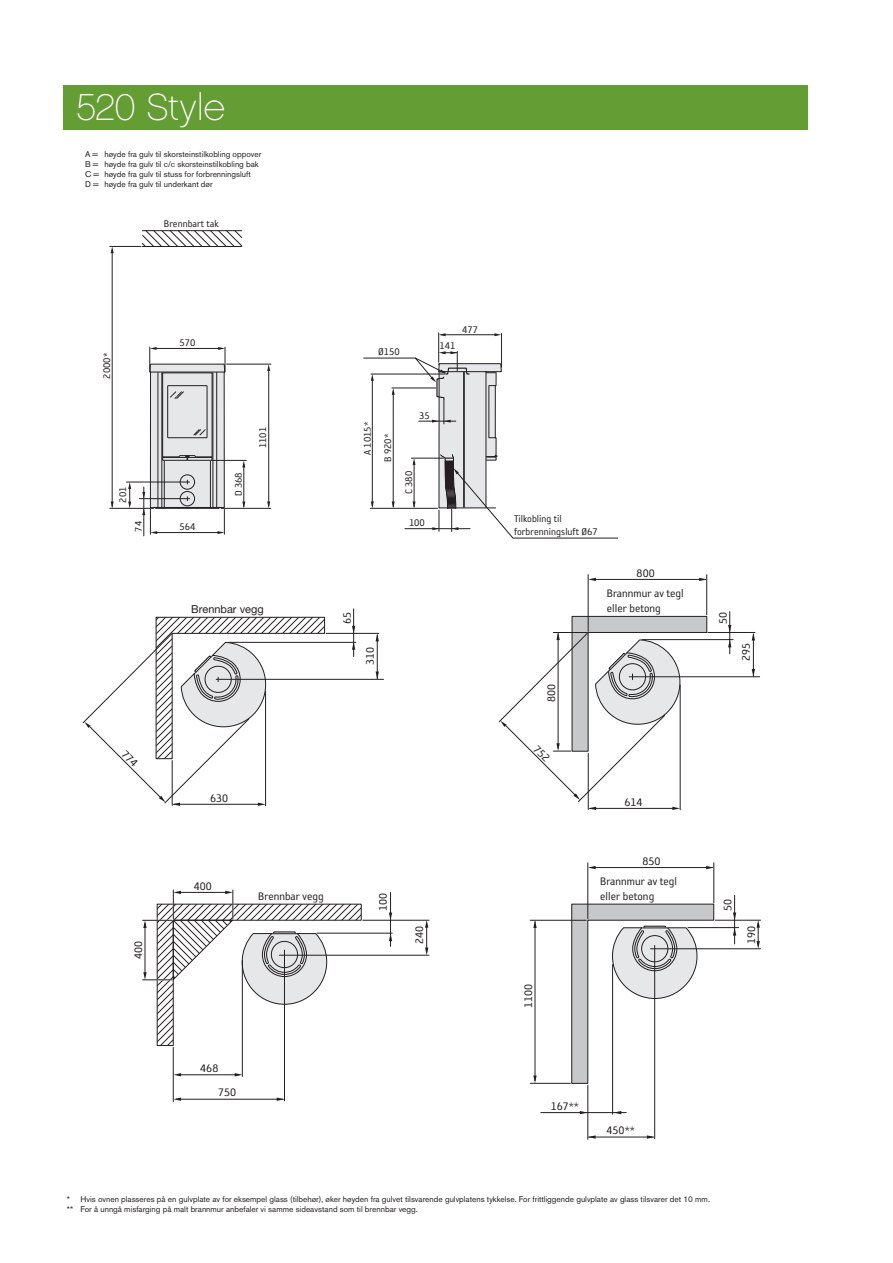
<style>
.page{position:relative;width:893px;height:1263px;background:#fff}
.page>*{position:absolute;margin:0;border:0;box-sizing:border-box;transform-origin:0 0}
.t1{font:37.5px "Chalet Paris Nineteen Sixty";letter-spacing:-.005em;color:#fff}
.t2{font:12.6px/15px "Reykjavik One OT A Gauge";color:#231f20}
.t3{font:11.1px/13.4px "Reykjavik One OT A Gauge";color:#231f20}
.t4{font:10.95px "Helvetica Neue LT Pro";color:#231f20}
.t5{font:8.25px/9.9px "Akzidenz Grotesk BE";color:#231f20}
</style>
<div class="page">
<div style="left:64px;top:85px;width:744px;height:45px;background:#639d34"></div>
<hr style="left:753px;top:634px;width:1px;height:42px;background:#231f20">
<hr style="left:729px;top:611px;width:1px;height:43px;background:#231f20">
<hr style="left:642px;top:639px;width:91px;height:1px;background:#231f20">
<hr style="left:629px;top:676px;width:131px;height:1px;background:#231f20">
<hr style="left:708px;top:632px;width:47px;height:1px;background:#231f20">
<hr style="left:591px;top:579px;width:114px;height:1px;background:#231f20">
<hr style="left:588px;top:575px;width:1px;height:56px;background:#231f20">
<hr style="left:706px;top:575px;width:1px;height:40px;background:#231f20">
<svg style="left:752px;top:669px;width:3px;height:8px"></svg>
<svg style="left:728px;top:640px;width:3px;height:7px"></svg>
<svg style="left:728px;top:625px;width:3px;height:7px"></svg>
<svg style="left:588px;top:578px;width:8px;height:3px"></svg>
<svg style="left:699px;top:578px;width:8px;height:3px"></svg>
<svg style="left:571px;top:903px;width:143px;height:181px"></svg>
<div style="left:644px;top:926px;width:22px;height:2px;border:1px dashed #231f20"></div>
<hr style="left:589px;top:1137px;width:64px;height:1px;background:#231f20">
<hr style="left:654px;top:945px;width:1px;height:194px;background:#231f20">
<hr style="left:715px;top:920px;width:46px;height:1px;background:#231f20">
<hr style="left:541px;top:1112px;width:85px;height:1px;background:#231f20">
<hr style="left:612px;top:964px;width:1px;height:150px;background:#231f20">
<hr style="left:588px;top:1085px;width:1px;height:54px;background:#231f20">
<hr style="left:591px;top:867px;width:121px;height:1px;background:#231f20">
<hr style="left:587px;top:863px;width:1px;height:56px;background:#231f20">
<hr style="left:713px;top:863px;width:1px;height:40px;background:#231f20">
<hr style="left:535px;top:922px;width:1px;height:158px;background:#231f20">
<hr style="left:530px;top:1083px;width:40px;height:1px;background:#231f20">
<hr style="left:530px;top:920px;width:56px;height:1px;background:#231f20">
<hr style="left:650px;top:948px;width:110px;height:1px;background:#231f20">
<hr style="left:734px;top:895px;width:1px;height:49px;background:#231f20">
<hr style="left:688px;top:927px;width:51px;height:1px;background:#231f20">
<svg style="left:588px;top:1135px;width:8px;height:4px"></svg>
<svg style="left:647px;top:1135px;width:8px;height:4px"></svg>
<svg style="left:588px;top:866px;width:8px;height:3px"></svg>
<svg style="left:706px;top:866px;width:8px;height:3px"></svg>
<svg style="left:533px;top:1075px;width:4px;height:8px"></svg>
<svg style="left:533px;top:920px;width:4px;height:8px"></svg>
<svg style="left:614px;top:1111px;width:7px;height:3px"></svg>
<svg style="left:580px;top:1111px;width:7px;height:3px"></svg>
<svg style="left:756px;top:920px;width:4px;height:29px"></svg>
<svg style="left:733px;top:928px;width:3px;height:7px"></svg>
<svg style="left:733px;top:912px;width:3px;height:8px"></svg>
<hr style="left:377px;top:635px;width:1px;height:44px;background:#231f20">
<hr style="left:353px;top:609px;width:1px;height:47px;background:#231f20">
<hr style="left:228px;top:642px;width:128px;height:1px;background:#231f20">
<hr style="left:216px;top:679px;width:168px;height:1px;background:#231f20">
<hr style="left:326px;top:633px;width:53px;height:1px;background:#231f20">
<svg style="left:376px;top:634px;width:3px;height:7px"></svg>
<svg style="left:376px;top:671px;width:3px;height:8px"></svg>
<svg style="left:352px;top:642px;width:3px;height:8px"></svg>
<svg style="left:352px;top:626px;width:3px;height:7px"></svg>
<hr style="left:176px;top:1099px;width:107px;height:1px;background:#231f20">
<hr style="left:284px;top:950px;width:1px;height:151px;background:#231f20">
<hr style="left:363px;top:920px;width:66px;height:1px;background:#231f20">
<hr style="left:179px;top:1074px;width:60px;height:1px;background:#231f20">
<hr style="left:242px;top:960px;width:1px;height:116px;background:#231f20">
<hr style="left:173px;top:1047px;width:1px;height:54px;background:#231f20">
<hr style="left:279px;top:955px;width:150px;height:1px;background:#231f20">
<hr style="left:390px;top:892px;width:1px;height:54px;background:#231f20">
<hr style="left:317px;top:933px;width:75px;height:1px;background:#231f20">
<svg style="left:173px;top:1097px;width:8px;height:4px"></svg>
<svg style="left:277px;top:1097px;width:7px;height:4px"></svg>
<svg style="left:173px;top:1073px;width:8px;height:3px"></svg>
<svg style="left:235px;top:1073px;width:7px;height:3px"></svg>
<svg style="left:425px;top:920px;width:3px;height:35px"></svg>
<svg style="left:389px;top:933px;width:3px;height:8px"></svg>
<svg style="left:389px;top:912px;width:3px;height:8px"></svg>
<svg style="left:143px;top:890px;width:219px;height:156px"></svg>
<svg style="left:363px;top:333px;width:255px;height:205px"></svg>
<hr style="left:268px;top:370px;width:1px;height:136px;background:#231f20">
<svg style="left:267px;top:501px;width:3px;height:7px"></svg>
<hr style="left:227px;top:364px;width:44px;height:1px;background:#231f20">
<svg style="left:267px;top:364px;width:3px;height:7px"></svg>
<hr style="left:112px;top:250px;width:1px;height:257px;background:#231f20">
<svg style="left:111px;top:501px;width:3px;height:7px"></svg>
<hr style="left:110px;top:246px;width:31px;height:1px;background:#231f20">
<svg style="left:111px;top:246px;width:3px;height:7px"></svg>
<hr style="left:110px;top:508px;width:43px;height:1px;background:#231f20">
<hr style="left:244px;top:464px;width:1px;height:43px;background:#231f20">
<hr style="left:212px;top:460px;width:34px;height:1px;background:#231f20">
<svg style="left:242px;top:501px;width:3px;height:7px"></svg>
<svg style="left:242px;top:461px;width:3px;height:6px"></svg>
<hr style="left:144px;top:487px;width:1px;height:49px;background:#231f20">
<hr style="left:139px;top:498px;width:51px;height:1px;background:#231f20">
<hr style="left:126px;top:482px;width:64px;height:1px;background:#231f20">
<svg style="left:128px;top:482px;width:3px;height:26px"></svg>
<hr style="left:221px;top:508px;width:50px;height:1px;background:#231f20">
<svg style="left:142px;top:347px;width:84px;height:187px"></svg>
<svg style="left:142px;top:231px;width:100px;height:15px"></svg>
<hr style="left:142px;top:230px;width:100px;height:1px;background:#231f20">
<hr style="left:142px;top:246px;width:100px;height:1px;background:#231f20">
<svg style="left:498px;top:616px;width:210px;height:194px"></svg>
<svg style="left:82px;top:616px;width:243px;height:190px"></svg>
<h1 class="t1" style="left:77px;top:86px;width:150px">520 Style</h1>
<p class="t5" style="left:85px;top:149px;width:178px">A = høyde fra gulv til skorsteinstilkobling oppover B = høyde fra gulv til c/c skorsteinstilkobling bak C = høyde fra gulv til stuss for forbrenningsluft<br>D = høyde fra gulv til underkant dør</p>
<h3 class="t3" style="left:164px;top:217px;width:56px">Brennbart tak</h3>
<h3 class="t3" style="left:100px;top:379px;width:27px;rotate:-90deg">2000*</h3>
<h3 class="t3" style="left:116px;top:503px;width:17px;rotate:-90deg">201</h3>
<h3 class="t3" style="left:132px;top:532px;width:12px;rotate:-90deg">74</h3>
<h3 class="t3" style="left:179px;top:336px;width:17px">570</h3>
<h3 class="t3" style="left:179px;top:520px;width:17px">564</h3>
<h3 class="t3" style="left:232px;top:496px;width:25px;rotate:-90deg">D 368</h3>
<h3 class="t3" style="left:256px;top:448px;width:23px;rotate:-90deg">1101</h3>
<h3 class="t4" style="left:191px;top:602px;width:74px">Brennbar vegg</h3>
<h3 class="t3" style="left:378px;top:345px;width:23px">Ø150</h3>
<h3 class="t3" style="left:462px;top:323px;width:17px">477</h3>
<h3 class="t3" style="left:440px;top:339px;width:17px">141</h3>
<h3 class="t3" style="left:361px;top:455px;width:35px;rotate:-90deg">A 1015*</h3>
<h3 class="t3" style="left:381px;top:462px;width:30px;rotate:-90deg">B 920*</h3>
<h3 class="t3" style="left:419px;top:409px;width:12px">35</h3>
<h3 class="t3" style="left:402px;top:494px;width:25px;rotate:-90deg">C 380</h3>
<h3 class="t3" style="left:409px;top:516px;width:17px">100</h3>
<h2 class="t2" style="left:340px;top:624px;width:14px;rotate:-90deg">65</h2>
<h2 class="t2" style="left:362px;top:665px;width:20px;rotate:-90deg">310</h2>
<h3 class="t3" style="left:514px;top:512px;width:85px">Tilkobling til forbrenningsluft Ø67</h3>
<h2 class="t2" style="left:637px;top:565px;width:20px">800</h2>
<h2 class="t2" style="left:607px;top:585px;width:78px">Brannmur av tegl eller betong</h2>
<h2 class="t2" style="left:544px;top:702px;width:20px;rotate:-90deg">800</h2>
<h2 class="t2" style="left:716px;top:624px;width:14px;rotate:-90deg">50</h2>
<h2 class="t2" style="left:739px;top:661px;width:20px;rotate:-90deg">295</h2>
<h2 class="t2" style="left:131px;top:959px;width:20px;rotate:-90deg">400</h2>
<h2 class="t2" style="left:210px;top:791px;width:20px">630</h2>
<h2 class="t2" style="left:194px;top:878px;width:20px">400</h2>
<h2 class="t2" style="left:258px;top:888px;width:67px">Brennbar vegg</h2>
<h2 class="t2" style="left:200px;top:1061px;width:20px">468</h2>
<h2 class="t2" style="left:218px;top:1085px;width:20px">750</h2>
<h2 class="t2" style="left:376px;top:911px;width:20px;rotate:-90deg">100</h2>
<h2 class="t2" style="left:412px;top:944px;width:20px;rotate:-90deg">240</h2>
<h2 class="t2" style="left:521px;top:1008px;width:26px;rotate:-90deg">1100</h2>
<h2 class="t2" style="left:624px;top:795px;width:20px">614</h2>
<h2 class="t2" style="left:643px;top:853px;width:20px">850</h2>
<h2 class="t2" style="left:600px;top:874px;width:78px">Brannmur av tegl eller betong</h2>
<h2 class="t2" style="left:551px;top:1098px;width:30px">167**</h2>
<h2 class="t2" style="left:607px;top:1123px;width:30px">450**</h2>
<h2 class="t2" style="left:720px;top:911px;width:14px;rotate:-90deg">50</h2>
<h2 class="t2" style="left:744px;top:944px;width:20px;rotate:-90deg">190</h2>
<p class="t5" style="left:67px;top:1194px;width:644px">* Hvis ovnen plasseres på en gulvplate av for eksempel glass (tilbehør), øker høyden fra gulvet tilsvarende gulvplatens tykkelse. For frittliggende gulvplate av glass tilsvarer det 10 mm. ** For å unngå misfarging på malt brannmur anbefaler vi samme sideavstand som til brennbar vegg.</p>
</div>
